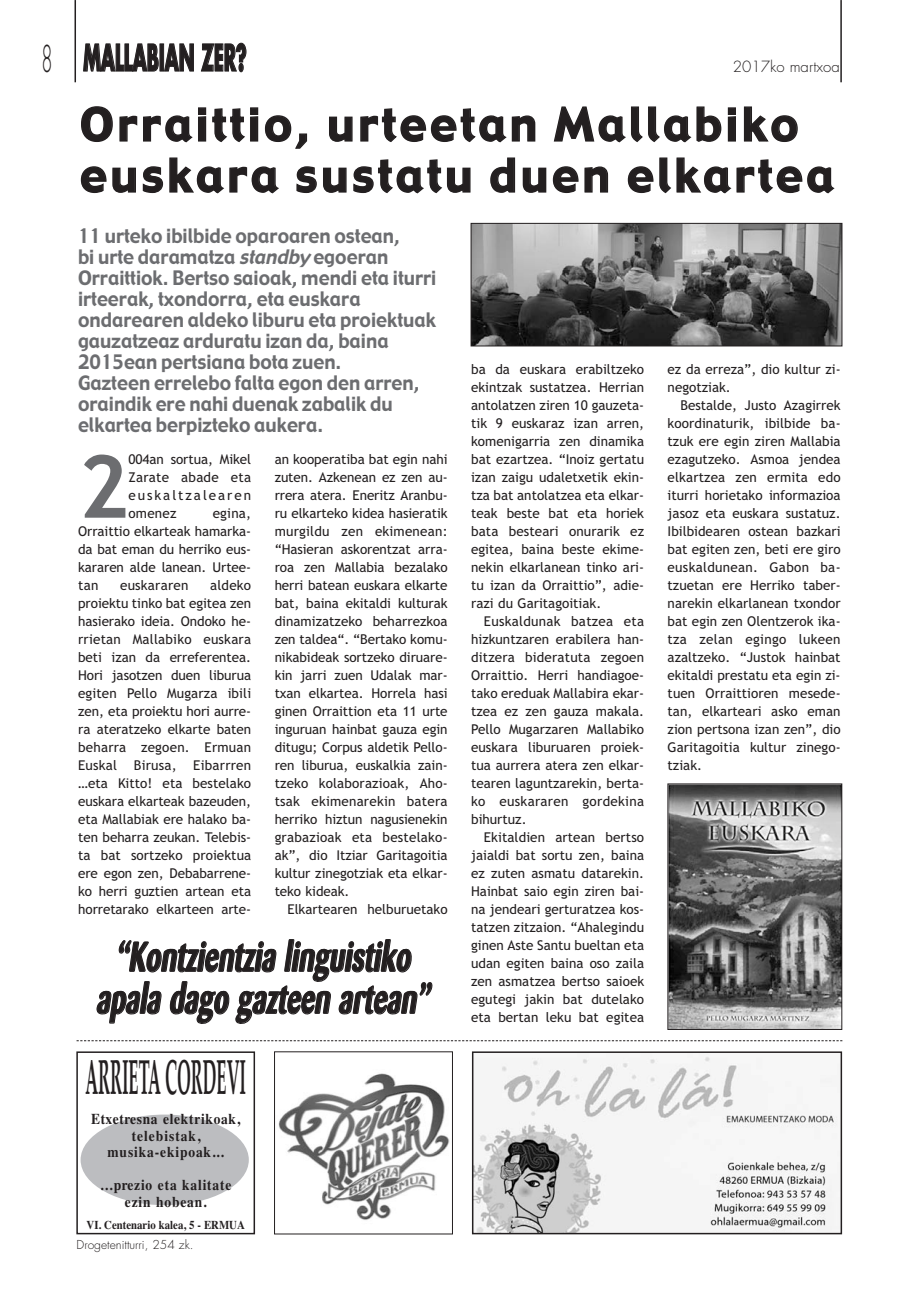
<style>
.page{position:relative;width:919px;height:1289px;background:#fff}
.page>*{position:absolute;margin:0;border:0;box-sizing:border-box;transform-origin:0 0}
.t1{font:700 86.7px "Trebuchet MS";color:#6c6d70}
.t2{font:700 49.5px "Palatino";color:#231f20;scale:.33 1}
.t3{font:45px/51px "Gadget";letter-spacing:.085em;color:#231f20}
.t4{font:italic 39px/42px "Barme F";color:#231f20;text-align:center;scale:.7 1}
.t5{font:700 36px "Futura";color:#231f20;scale:.5 1}
.t6{font:300 36px "Futura";color:#231f20;scale:.5 1}
.t7{font:19.5px/21px "Gadget";color:#6c6d70;scale:.95 1}
.t8{font:700 15px/16.5px "Times";letter-spacing:.06em;color:#231f20;text-align:center;scale:.9 1}
.t9{font:300 15px "Futura";color:#231f20}
.t10{font:13.5px/18px "Trebuchet MS";color:#231f20;text-align:justify}
.t11{font:700 12px "Times";color:#231f20;scale:.9 1}
.t12{font:300 12px "Futura";color:#231f20}
.s1{font-style:italic}
</style>
<div class="page">
<hr style="left:74px;top:1px;width:2px;height:81px;background:#231f20">
<hr style="left:840px;top:1px;width:1px;height:81px;background:#231f20">
<img style="left:278px;top:1073px;width:172px;height:147px">
<div style="left:274px;top:1051px;width:179px;height:183px;border:1px solid #231f20"></div>
<svg style="left:77px;top:1040px;width:765px;height:1px"></svg>
<img style="left:475px;top:1054px;width:364px;height:177px">
<div style="left:472px;top:1051px;width:370px;height:183px;border:2px solid #231f20"></div>
<div style="left:76px;top:1051px;width:179px;height:183px;border:2px solid #231f20"></div>
<div style="left:81px;top:1114px;width:168px;height:91px;background:#bcbdc0;border-radius:50%"></div>
<img style="left:472px;top:225px;width:368px;height:119px">
<div style="left:470px;top:223px;width:372px;height:123px;border:1px solid #231f20"></div>
<img style="left:669px;top:785px;width:171px;height:242px">
<div style="left:667px;top:783px;width:175px;height:246px;border:1px solid #231f20"></div>
<h3 class="t6" style="left:41px;top:42px;width:24px">8</h3>
<h3 class="t5" style="left:83px;top:41px;width:328px">MALLABIAN ZER?</h3>
<p class="t9" style="left:732px;top:59px;width:109px">2017ko martxoa</p>
<h3 class="t3" style="left:80px;top:102px;width:755px">Orraittio, urteetan Mallabiko euskara sustatu duen elkartea</h3>
<p class="t7" style="left:78px;top:227px;width:378px">11 urteko ibilbide oparoaren ostean,<br>bi urte daramatza <span class="s1">standby</span> egoeran Orraittiok. Bertso saioak, mendi eta iturri irteerak, txondorra, eta euskara ondarearen aldeko liburu eta proiektuak gauzatzeaz arduratu izan da, baina 2015ean pertsiana bota zuen.<br>Gazteen errelebo falta egon den arren, oraindik ere nahi duenak zabalik du elkartea berpizteko aukera.</p>
<p class="t10" style="left:667px;top:361px;width:174px">ez da erreza”, dio kultur zi&shy;negotziak.</p>
<p class="t10" style="left:667px;top:397px;width:174px;text-indent:13px">Bestalde, Justo Azagirrek koordinaturik, ibilbide ba&shy;tzuk ere egin ziren Mallabia ezagutzeko. Asmoa jendea elkartzea zen ermita edo iturri horietako informazioa jasoz eta euskara sustatuz.<br>Ibilbidearen ostean bazkari bat egiten zen, beti ere giro euskaldunean. Gabon ba&shy;tzuetan ere Herriko taber&shy;narekin elkarlanean txondor bat egin zen Olentzerok ika&shy;tza zelan egingo lukeen azaltzeko. “Justok hainbat ekitaldi prestatu eta egin zi&shy;tuen Orraittioren mesede&shy;tan, elkarteari asko eman zion pertsona izan zen”, dio Garitagoitia kultur zinego&shy;tziak.</p>
<p class="t10" style="left:471px;top:361px;width:174px">ba da euskara erabiltzeko ekintzak sustatzea. Herrian antolatzen ziren 10 gauzeta&shy;tik 9 euskaraz izan arren, komenigarria zen dinamika bat ezartzea. “Inoiz gertatu izan zaigu udaletxetik ekin&shy;tza bat antolatzea eta elkar&shy;teak beste bat eta horiek bata besteari onurarik ez egitea, baina beste ekime&shy;nekin elkarlanean tinko ari&shy;tu izan da Orraittio”, adie&shy;razi du Garitagoitiak.</p>
<p class="t10" style="left:471px;top:613px;width:174px;text-indent:13px">Euskaldunak batzea eta hizkuntzaren erabilera han&shy;ditzera bideratuta zegoen Orraittio. Herri handiagoe&shy;tako ereduak Mallabira ekar&shy;tzea ez zen gauza makala.<br>Pello Mugarzaren Mallabiko euskara liburuaren proiek&shy;tua aurrera atera zen elkar&shy;tearen laguntzarekin, berta&shy;ko euskararen gordekina bihurtuz.</p>
<p class="t10" style="left:471px;top:829px;width:174px;text-indent:13px">Ekitaldien artean bertso jaialdi bat sortu zen, baina ez zuten asmatu datarekin.<br>Hainbat saio egin ziren bai&shy;na jendeari gerturatzea kos&shy;tatzen zitzaion. “Ahalegindu ginen Aste Santu bueltan eta udan egiten baina oso zaila zen asmatzea bertso saioek egutegi jakin bat dutelako eta bertan leku bat egitea</p>
<p class="t10" style="left:274px;top:451px;width:174px">an kooperatiba bat egin nahi zuten. Azkenean ez zen au&shy;rrera atera. Eneritz Aranbu&shy;ru elkarteko kidea hasieratik murgildu zen ekimenean: “Hasieran askorentzat arra&shy;roa zen Mallabia bezalako herri batean euskara elkarte bat, baina ekitaldi kulturak dinamizatzeko beharrezkoa zen taldea“. “Bertako komu&shy;nikabideak sortzeko diruare&shy;kin jarri zuen Udalak mar&shy;txan elkartea. Horrela hasi ginen Orraittion eta 11 urte inguruan hainbat gauza egin ditugu; Corpus aldetik Pello&shy;ren liburua, euskalkia zain&shy;tzeko kolaborazioak, Aho&shy;tsak ekimenarekin batera herriko hiztun nagusienekin grabazioak eta bestelako&shy;ak”, dio Itziar Garitagoitia kultur zinegotziak eta elkar&shy;teko kideak.</p>
<p class="t10" style="left:287px;top:901px;width:162px">Elkartearen helburuetako</p>
<h1 class="t1" style="left:78px;top:453px;width:52px">2</h1>
<p class="t10" style="left:128px;top:451px;width:124px">004an sortua, Mikel Zarate abade eta euskaltzalearen omenez</p>
<p class="t10" style="left:78px;top:505px;width:174px;text-indent:134px">egina, Orraittio elkarteak hamarka&shy;da bat eman du herriko eus&shy;kararen alde lanean. Urtee&shy;tan</p>
<p class="t10" style="left:78px;top:577px;width:174px;text-indent:132px">aldeko proiektu tinko bat egitea zen hasierako ideia. Ondoko he&shy;rrietan Mallabiko euskara beti izan da erreferentea.<br>Hori jasotzen duen liburua egiten Pello Mugarza ibili zen, eta proiektu hori aurre&shy;ra ateratzeko elkarte baten beharra zegoen. Ermuan Euskal Birusa, Eibarrren …eta Kitto! eta bestelako euskara elkarteak bazeuden, eta Mallabiak ere halako ba&shy;ten beharra zeukan. Telebis&shy;ta bat sortzeko proiektua ere egon zen, Debabarrene&shy;ko herri guztien artean eta horretarako elkarteen arte-</p>
<p class="t10" style="left:120px;top:577px;width:70px">euskararen</p>
<h3 class="t4" style="left:96px;top:938px;width:486px">“Kontzientzia linguistiko apala dago gazteen artean”</h3>
<h2 class="t2" style="left:85px;top:1058px;width:487px">ARRIETA CORDEVI</h2>
<p class="t8" style="left:91px;top:1112px;width:167px">Etxetresna elektrikoak, telebistak, musika-ekipoak...</p>
<p class="t8" style="left:100px;top:1178px;width:147px">…prezio eta kalitate ezin hobean.</p>
<p class="t11" style="left:86px;top:1221px;width:177px">VI. Centenario kalea, 5 - ERMUA</p>
<p class="t12" style="left:77px;top:1238px;width:118px">Drogetenitturri, 254 zk.</p>
</div>
